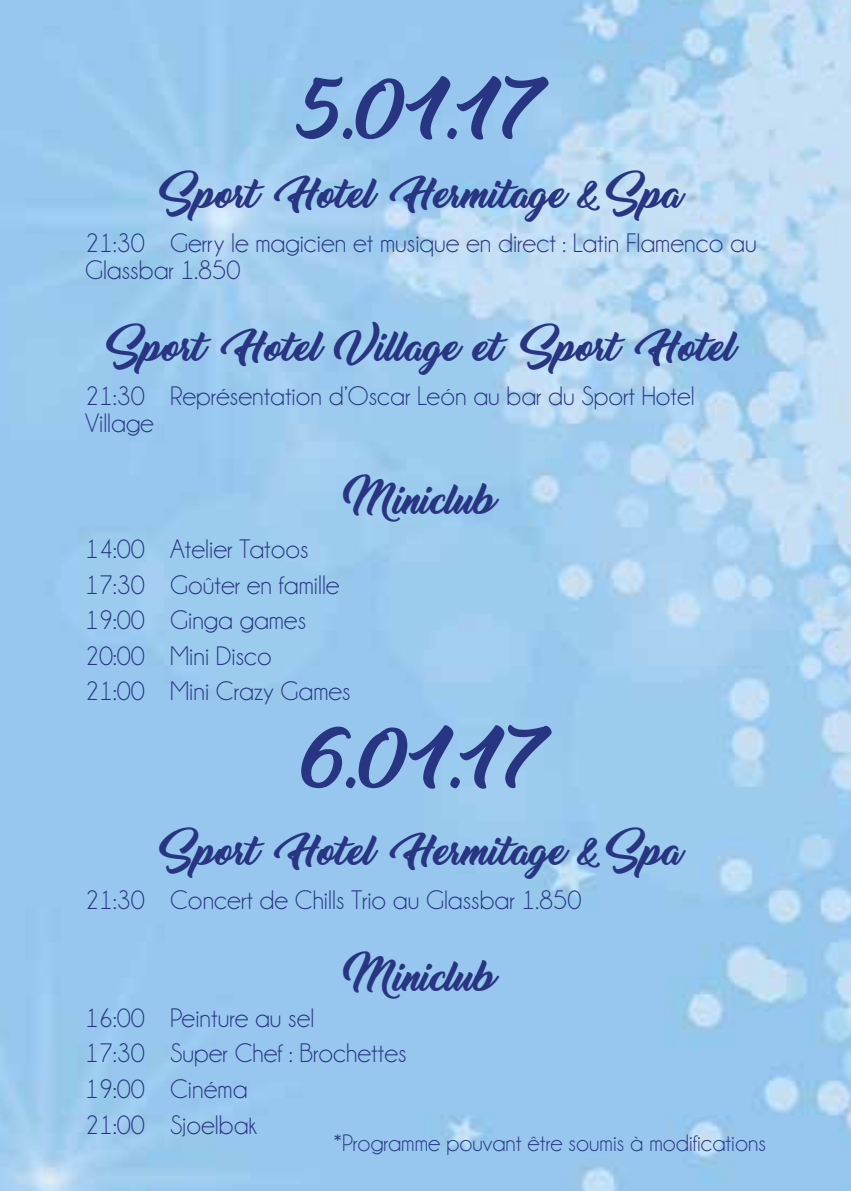
<style>
.page{position:relative;width:851px;height:1191px;background:#fff}
.page>*{position:absolute;margin:0;border:0;box-sizing:border-box;transform-origin:0 0}
.t1{font:72px "Thinking Of Betty";letter-spacing:.035em;color:#283583}
.t2{font:33px "Thinking Of Betty";letter-spacing:-.05em;color:#283583}
.t3{font:27px/35.4px "Champagne&Limousines";color:#283583}
.t4{font:24px "Champagne&Limousines";color:#283583}
</style>
<div class="page">
<h1 class="t1" style="left:305px;top:72px;width:242px">5.01.17</h1>
<p class="t2" style="left:167px;top:177px;width:518px">Sport Hotel Hermitage &amp; Spa</p>
<p class="t3" style="left:85px;top:229px;width:673px;line-height:27px">21:30 Gerry le magicien et musique en direct : Latin Flamenco au<br>Glassbar 1.850</p>
<p class="t2" style="left:114px;top:330px;width:625px">Sport Hotel Village et Sport Hotel</p>
<p class="t3" style="left:85px;top:382px;width:611px;line-height:27px">21:30 Représentation d’Oscar León au bar du Sport Hotel<br>Village</p>
<p class="t2" style="left:353px;top:483px;width:145px">Miniclub</p>
<p class="t3" style="left:85px;top:531px;width:267px">14:00 Atelier Tatoos<br>17:30 Goûter en famille<br>19:00 Ginga games<br>20:00 Mini Disco<br>21:00 Mini Crazy Games</p>
<h1 class="t1" style="left:302px;top:721px;width:248px">6.01.17</h1>
<p class="t2" style="left:167px;top:834px;width:518px">Sport Hotel Hermitage &amp; Spa</p>
<p class="t3" style="left:85px;top:883px;width:498px">21:30 Concert de Chills Trio au Glassbar 1.850</p>
<p class="t2" style="left:353px;top:960px;width:145px">Miniclub</p>
<p class="t3" style="left:85px;top:1000px;width:323px">16:00 Peinture au sel<br>17:30 Super Chef : Brochettes<br>19:00 Cinéma<br>21:00 Sjoelbak</p>
<p class="t4" style="left:333px;top:1131px;width:434px">*Programme pouvant être soumis à modifications</p>
</div>
